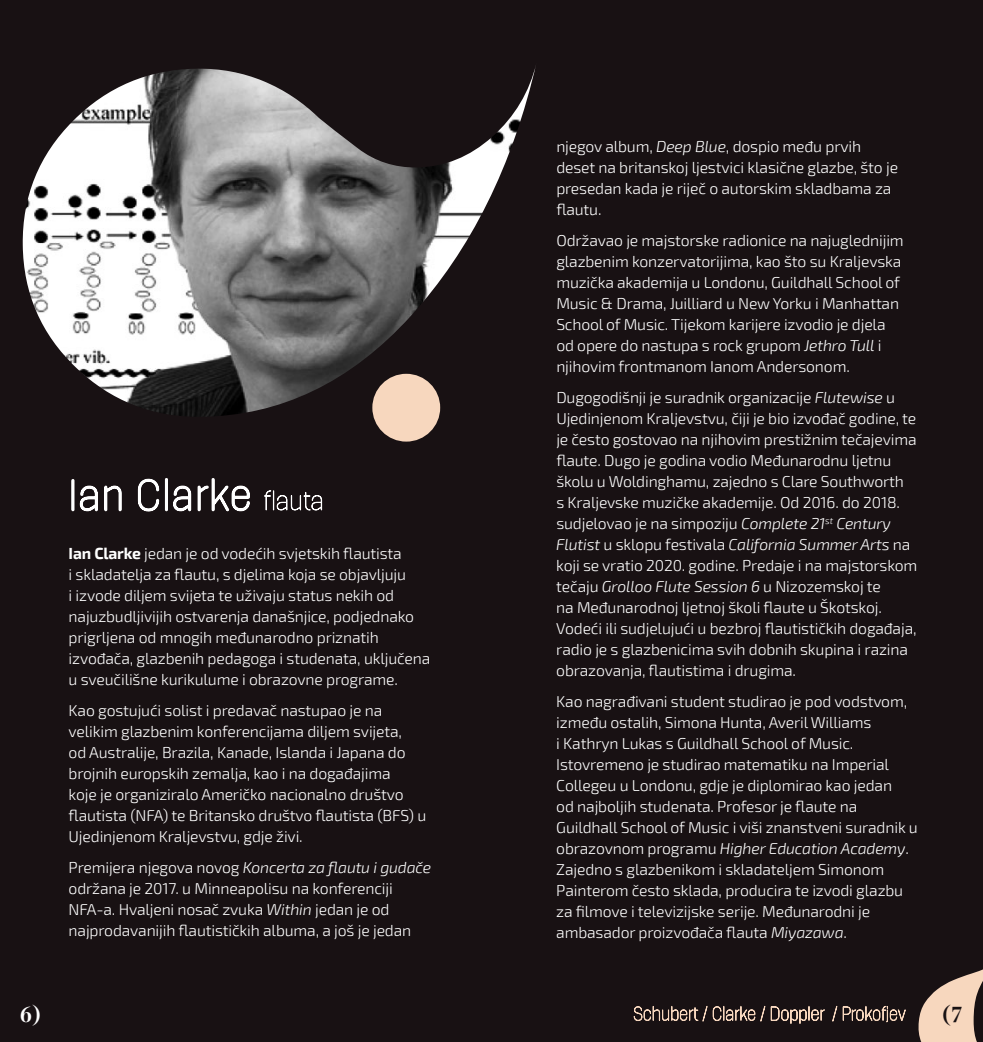
<style>
.page{position:relative;width:983px;height:1042px;background:#fff}
.page>*{position:absolute;margin:0;border:0;box-sizing:border-box;transform-origin:0 0}
.t1{font:700 22.75px "Chronicle Disp Cond";color:#fff}
.t2{font:700 22.75px "Chronicle Disp Cond";color:#181113}
.t3{font:300 15.75px/21px "Exo 2";letter-spacing:-.01em;color:#fff}
.s1{font-weight:700}
.s2{font-style:italic}
</style>
<div class="page">
<div style="left:0;top:0;width:982px;height:1042px;background:#181113"></div>
<svg style="left:918px;top:970px;width:64px;height:72px"></svg>
<svg style="left:633px;top:1006px;width:192px;height:18px"></svg>
<svg style="left:832px;top:1006px;width:74px;height:17px"></svg>
<img style="left:22px;top:66px;width:514px;height:351px">
<div style="left:372px;top:374px;width:68px;height:67px;background:#f7d7be;border-radius:50%"></div>
<div style="left:71px;top:479px;width:3px;height:32px;border:3px solid #fff"></div>
<svg style="left:79px;top:485px;width:43px;height:27px"></svg>
<svg style="left:137px;top:478px;width:23px;height:34px"></svg>
<div style="left:165px;top:478px;width:3px;height:33px;border:3px solid #fff"></div>
<svg style="left:173px;top:478px;width:77px;height:34px"></svg>
<svg style="left:264px;top:490px;width:58px;height:21px"></svg>
<p class="t3" style="left:69px;top:543px;width:363px"><span class="s1">Ian Clarke</span> jedan je od vodećih svjetskih flautista<br>i skladatelja za flautu, s djelima koja se objavljuju<br>i izvode diljem svijeta te uživaju status nekih od najuzbudljivijih ostvarenja današnjice, podjednako prigrljena od mnogih međunarodno priznatih izvođača, glazbenih pedagoga i studenata, uključena u sveučilišne kurikulume i obrazovne programe.</p>
<p class="t3" style="left:69px;top:700px;width:359px">Kao gostujući solist i predavač nastupao je na velikim glazbenim konferencijama diljem svijeta,<br>od Australije, Brazila, Kanade, Islanda i Japana do brojnih europskih zemalja, kao i na događajima<br>koje je organiziralo Američko nacionalno društvo flautista (NFA) te Britansko društvo flautista (BFS) u Ujedinjenom Kraljevstvu, gdje živi.</p>
<p class="t3" style="left:69px;top:857px;width:364px">Premijera njegova novog <span class="s2">Koncerta za flautu i gudače </span>održana je 2017. u Minneapolisu na konferenciji NFA-a. Hvaljeni nosač zvuka <span class="s2">Within</span> jedan je od najprodavanijih flautističkih albuma, a još je jedan</p>
<p class="t3" style="left:556px;top:136px;width:343px">njegov album, <span class="s2">Deep Blue</span>, dospio među prvih deset na britanskoj ljestvici klasične glazbe, što je presedan kada je riječ o autorskim skladbama za flautu.</p>
<p class="t3" style="left:556px;top:230px;width:349px">Održavao je majstorske radionice na najuglednijim glazbenim konzervatorijima, kao što su Kraljevska muzička akademija u Londonu, Guildhall School of Music &amp; Drama, Juilliard u New Yorku i Manhattan School of Music. Tijekom karijere izvodio je djela od opere do nastupa s rock grupom <span class="s2">Jethro Tull</span> i njihovim frontmanom Ianom Andersonom.</p>
<p class="t3" style="left:556px;top:387px;width:362px">Dugogodišnji je suradnik organizacije <span class="s2">Flutewise</span> u Ujedinjenom Kraljevstvu, čiji je bio izvođač godine, te je često gostovao na njihovim prestižnim tečajevima flaute. Dugo je godina vodio Međunarodnu ljetnu školu u Woldinghamu, zajedno s Clare Southworth<br>s Kraljevske muzičke akademije. Od 2016. do 2018. sudjelovao je na simpoziju <span class="s2">Complete 21</span><sup>st</sup> <span class="s2">Century Flutist</span> u sklopu festivala <span class="s2">California Summer Arts</span> na koji se vratio 2020. godine. Predaje i na majstorskom tečaju <span class="s2">Grolloo Flute Session 6</span> u Nizozemskoj te<br>na Međunarodnoj ljetnoj školi flaute u Škotskoj.<br>Vodeći ili sudjelujući u bezbroj flautističkih događaja, radio je s glazbenicima svih dobnih skupina i razina obrazovanja, flautistima i drugima.</p>
<p class="t3" style="left:556px;top:691px;width:363px">Kao nagrađivani student studirao je pod vodstvom, između ostalih, Simona Hunta, Averil Williams<br>i Kathryn Lukas s Guildhall School of Music.<br>Istovremeno je studirao matematiku na Imperial Collegeu u Londonu, gdje je diplomirao kao jedan<br>od najboljih studenata. Profesor je flaute na Guildhall School of Music i viši znanstveni suradnik u obrazovnom programu <span class="s2">Higher Education Academy</span>.<br>Zajedno s glazbenikom i skladateljem Simonom Painterom često sklada, producira te izvodi glazbu za filmove i televizijske serije. Međunarodni je ambasador proizvođača flauta <span class="s2">Miyazawa</span>.</p>
<h1 class="t1" style="left:20px;top:996px;width:23px">6)</h1>
<h1 class="t2" style="left:941px;top:996px;width:21px">(7</h1>
</div>
